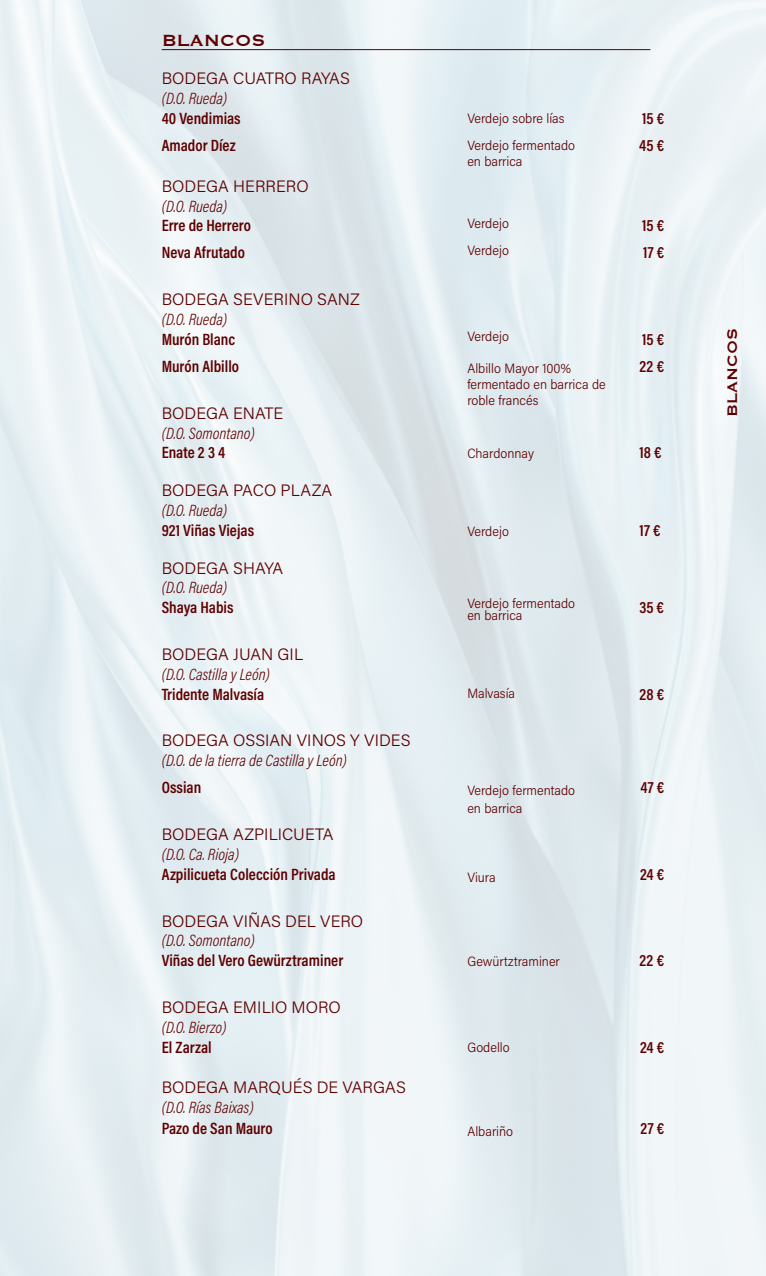
<style>
.page{position:relative;width:766px;height:1276px;background:#fff}
.page>*{position:absolute;margin:0;border:0;box-sizing:border-box;transform-origin:0 0}
.t1{font:21px "Copperplate";color:#5f0000}
.t2{font:18px "Copperplate";color:#5f0000}
.t3{font:16.5px "Acumin Variable Concept";letter-spacing:-.035em;color:#5f0000}
.t4{font:16.5px "Acumin Variable Concept";letter-spacing:.005em;color:#5f0000}
.t5{font:16.5px "Acumin Variable Concept";letter-spacing:.01em;color:#5f0000}
.t6{font:16.5px "Acumin Variable Concept";letter-spacing:-.075em;color:#5f0000}
.t7{font:16.5px "Acumin Variable Concept";letter-spacing:-.07em;color:#5f0000}
.t8{font:16.5px "Acumin Variable Concept";letter-spacing:-.08em;color:#5f0000}
.t9{font:16.5px "Acumin Variable Concept";letter-spacing:-.125em;color:#5f0000}
.t10{font:16.5px "Acumin Variable Concept";letter-spacing:-.065em;color:#5f0000}
.t11{font:16.5px "Acumin Variable Concept";letter-spacing:-.085em;color:#5f0000}
.t12{font:16.5px "Acumin Variable Concept";letter-spacing:-.09em;color:#5f0000}
.t13{font:16.5px "Acumin Variable Concept";letter-spacing:-.1em;color:#5f0000}
.t14{font:16.5px "Acumin Variable Concept";letter-spacing:-.12em;color:#5f0000}
.t15{font:16.5px "Acumin Variable Concept";letter-spacing:-.06em;color:#5f0000}
.t16{font:16.5px "Acumin Variable Concept";letter-spacing:-.095em;color:#5f0000}
.t17{font:13.5px/16.2px "Acumin Variable Concept";letter-spacing:-.015em;color:#5f0000}
</style>
<div class="page">
<hr style="left:162px;top:49px;width:488px;height:1px;background:#5f0000">
<p class="t1" style="left:162px;top:26px;width:105px">BLANCOS</p>
<p class="t4" style="left:162px;top:67px;width:189px">BODEGA CUATRO RAYAS</p>
<p class="t3" style="left:162px;top:87px;width:68px">(D.O. Rueda)</p>
<p class="t11" style="left:162px;top:107px;width:81px">40 Vendimias</p>
<p class="t3" style="left:642px;top:107px;width:25px">15 €</p>
<p class="t16" style="left:162px;top:134px;width:76px">Amador Díez</p>
<p class="t3" style="left:639px;top:134px;width:28px">45 €</p>
<p class="t4" style="left:162px;top:175px;width:148px">BODEGA HERRERO</p>
<p class="t3" style="left:162px;top:195px;width:68px">(D.O. Rueda)</p>
<p class="t3" style="left:162px;top:214px;width:92px">Erre de Herrero</p>
<p class="t3" style="left:642px;top:214px;width:25px">15 €</p>
<p class="t7" style="left:162px;top:241px;width:86px">Neva Afrutado</p>
<p class="t3" style="left:643px;top:241px;width:24px">17 €</p>
<p class="t5" style="left:162px;top:288px;width:199px">BODEGA SEVERINO SANZ</p>
<p class="t3" style="left:162px;top:308px;width:68px">(D.O. Rueda)</p>
<p class="t12" style="left:162px;top:328px;width:76px">Murón Blanc</p>
<p class="t3" style="left:642px;top:328px;width:25px">15 €</p>
<p class="t15" style="left:162px;top:355px;width:80px">Murón Albillo</p>
<p class="t3" style="left:639px;top:355px;width:27px">22 €</p>
<p class="t4" style="left:162px;top:402px;width:123px">BODEGA ENATE</p>
<p class="t9" style="left:162px;top:421px;width:95px">(D.O. Somontano)</p>
<p class="t3" style="left:162px;top:441px;width:66px">Enate 2 3 4</p>
<p class="t3" style="left:639px;top:441px;width:25px">18 €</p>
<p class="t4" style="left:162px;top:479px;width:172px">BODEGA PACO PLAZA</p>
<p class="t3" style="left:162px;top:499px;width:68px">(D.O. Rueda)</p>
<p class="t6" style="left:162px;top:519px;width:95px">921 Viñas Viejas</p>
<p class="t3" style="left:639px;top:519px;width:24px">17 €</p>
<p class="t4" style="left:162px;top:556px;width:123px">BODEGA SHAYA</p>
<p class="t3" style="left:162px;top:576px;width:68px">(D.O. Rueda)</p>
<p class="t12" style="left:162px;top:596px;width:74px">Shaya Habis</p>
<p class="t3" style="left:639px;top:596px;width:27px">35 €</p>
<p class="t5" style="left:162px;top:643px;width:143px">BODEGA JUAN GIL</p>
<p class="t13" style="left:162px;top:663px;width:110px">(D.O. Castilla y León)</p>
<p class="t7" style="left:162px;top:682px;width:105px">Tridente Malvasía</p>
<p class="t3" style="left:639px;top:682px;width:27px">28 €</p>
<p class="t5" style="left:162px;top:729px;width:250px">BODEGA OSSIAN VINOS Y VIDES</p>
<p class="t8" style="left:162px;top:749px;width:187px">(D.O. de la tierra de Castilla y León)</p>
<p class="t3" style="left:162px;top:776px;width:43px">Ossian</p>
<p class="t3" style="left:640px;top:776px;width:26px">47 €</p>
<p class="t4" style="left:162px;top:823px;width:173px">BODEGA AZPILICUETA</p>
<p class="t3" style="left:162px;top:843px;width:80px">(D.O. Ca. Rioja)</p>
<p class="t10" style="left:162px;top:862px;width:177px">Azpilicueta Colección Privada</p>
<p class="t3" style="left:639px;top:862px;width:27px">24 €</p>
<p class="t4" style="left:162px;top:909px;width:203px">BODEGA VIÑAS DEL VERO</p>
<p class="t9" style="left:162px;top:929px;width:95px">(D.O. Somontano)</p>
<p class="t6" style="left:162px;top:949px;width:183px">Viñas del Vero Gewürztraminer</p>
<p class="t3" style="left:639px;top:949px;width:27px">22 €</p>
<p class="t4" style="left:162px;top:996px;width:181px">BODEGA EMILIO MORO</p>
<p class="t3" style="left:162px;top:1015px;width:67px">(D.O. Bierzo)</p>
<p class="t7" style="left:162px;top:1035px;width:52px">El Zarzal</p>
<p class="t3" style="left:639px;top:1035px;width:27px">24 €</p>
<p class="t4" style="left:162px;top:1076px;width:245px">BODEGA MARQUÉS DE VARGAS</p>
<p class="t14" style="left:162px;top:1096px;width:94px">(D.O. Rías Baixas)</p>
<p class="t11" style="left:162px;top:1117px;width:114px">Pazo de San Mauro</p>
<p class="t3" style="left:640px;top:1117px;width:26px">27 €</p>
<p class="t17" style="left:467px;top:110px;width:99px">Verdejo sobre lías</p>
<p class="t17" style="left:467px;top:136px;width:109px">Verdejo fermentado</p>
<p class="t17" style="left:467px;top:153px;width:57px">en barrica</p>
<p class="t17" style="left:467px;top:215px;width:43px">Verdejo</p>
<p class="t17" style="left:467px;top:241px;width:43px">Verdejo</p>
<p class="t17" style="left:467px;top:327px;width:43px">Verdejo</p>
<p class="t17" style="left:467px;top:360px;width:106px">Albillo Mayor 100%</p>
<p class="t17" style="left:467px;top:376px;width:140px">fermentado en barrica de roble francés</p>
<p class="t17" style="left:467px;top:444px;width:68px">Chardonnay</p>
<p class="t17" style="left:467px;top:522px;width:43px">Verdejo</p>
<p class="t17" style="left:467px;top:594px;width:109px">Verdejo fermentado</p>
<p class="t17" style="left:467px;top:606px;width:57px">en barrica</p>
<p class="t17" style="left:467px;top:684px;width:50px">Malvasía</p>
<p class="t17" style="left:467px;top:782px;width:109px">Verdejo fermentado</p>
<p class="t17" style="left:467px;top:800px;width:57px">en barrica</p>
<p class="t17" style="left:467px;top:869px;width:30px">Viura</p>
<p class="t17" style="left:467px;top:953px;width:94px">Gewürtztraminer</p>
<p class="t17" style="left:467px;top:1038px;width:44px">Godello</p>
<p class="t17" style="left:467px;top:1122px;width:48px">Albariño</p>
<p class="t2" style="left:720px;top:417px;width:91px;rotate:-90deg">BLANCOS</p>
</div>
